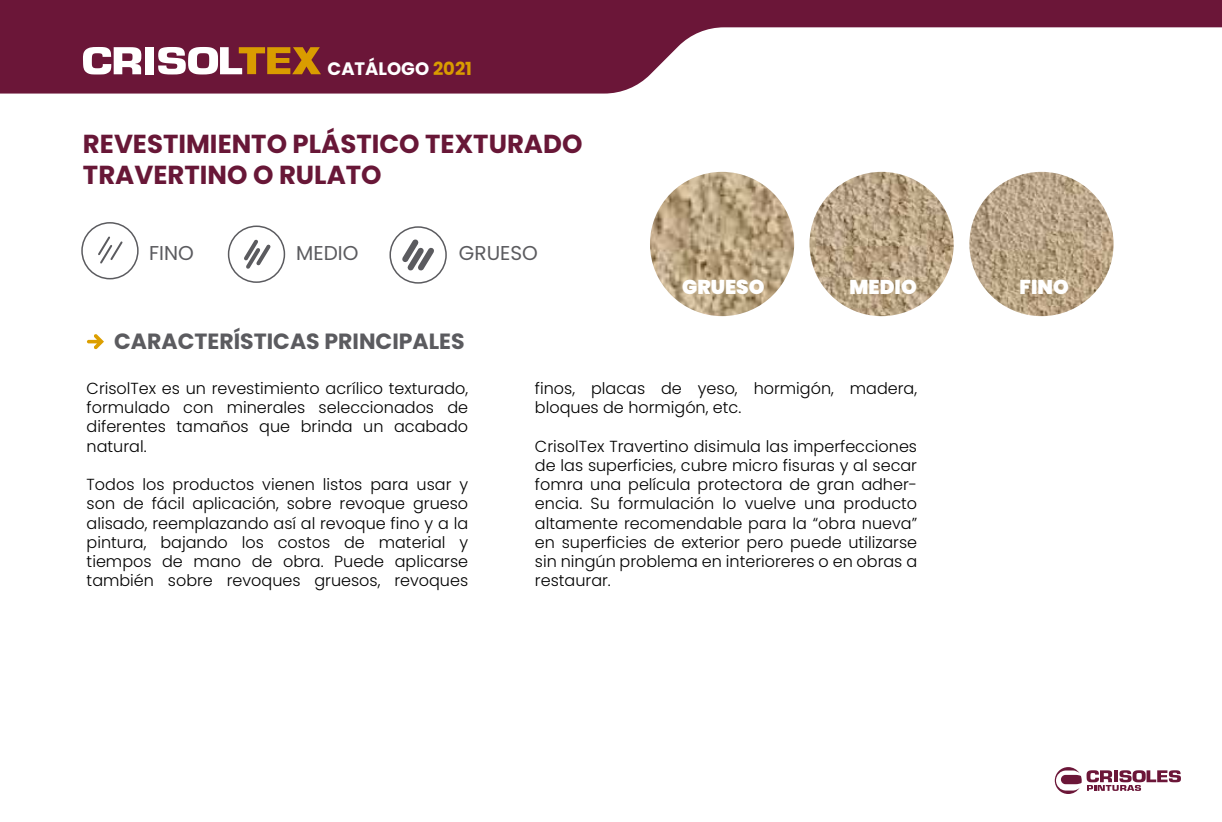
<style>
.page{position:relative;width:1222px;height:822px;background:#fff}
.page>*{position:absolute;margin:0;border:0;box-sizing:border-box;transform-origin:0 0}
.t1{font:700 26px/31.2px "Poppins";color:#681737}
.t2{font:700 22px "Poppins";color:#5b5b5f}
.t3{font:20px "Poppins";color:#5b5b5f}
.t4{font:900 20px "Poppins";color:#fff}
.t5{font:700 18px "Poppins";color:#fff}
.t6{font:300 16px/19.2px "Poppins";color:#000;text-align:justify}
.s1{color:#d99c00}
</style>
<div class="page">
<div style="left:81px;top:222px;width:58px;height:57px;border:2px solid #5b5b5f;border-radius:50%"></div>
<svg style="left:0;top:0;width:1221px;height:93px;fill:#6b1638"></svg>
<svg style="left:83px;top:47px;width:58px;height:27px"></svg>
<div style="left:145px;top:47px;width:9px;height:27px;background:#fff"></div>
<svg style="left:158px;top:47px;width:163px;height:27px"></svg>
<svg style="left:1054px;top:767px;width:126px;height:26px"></svg>
<svg style="left:98px;top:236px;width:25px;height:28px"></svg>
<svg style="left:244px;top:239px;width:27px;height:30px"></svg>
<div style="left:228px;top:225px;width:57px;height:58px;border:2px solid #5b5b5f;border-radius:50%"></div>
<svg style="left:397px;top:234px;width:42px;height:41px"></svg>
<div style="left:389px;top:226px;width:58px;height:57px;border:2px solid #5b5b5f;border-radius:50%"></div>
<img style="left:650px;top:172px;width:144px;height:144px;border-radius:72px">
<img style="left:809px;top:172px;width:144px;height:144px;border-radius:72px">
<img style="left:969px;top:172px;width:144px;height:144px;border-radius:72px">
<svg style="left:87px;top:334px;width:17px;height:15px"></svg>
<p class="t5" style="left:327px;top:58px;width:146px">CATÁLOGO <span class="s1">2021</span></p>
<h1 class="t1" style="left:83px;top:128px;width:501px">REVESTIMIENTO PLÁSTICO TEXTURADO<br>TRAVERTINO O RULATO</h1>
<p class="t3" style="left:149px;top:241px;width:46px">FINO</p>
<p class="t3" style="left:296px;top:241px;width:64px">MEDIO</p>
<p class="t3" style="left:459px;top:241px;width:80px">GRUESO</p>
<h2 class="t2" style="left:114px;top:328px;width:352px">CARACTERÍSTICAS PRINCIPALES</h2>
<p class="t4" style="left:682px;top:275px;width:84px">GRUESO</p>
<p class="t4" style="left:849px;top:275px;width:69px">MEDIO</p>
<p class="t4" style="left:1019px;top:275px;width:51px">FINO</p>
<p class="t6" style="left:87px;top:378px;width:383px">CrisolTex es un revestimiento acrílico texturado, formulado con minerales seleccionados de diferentes tamaños que brinda un acabado natural.</p>
<p class="t6" style="left:87px;top:474px;width:383px">Todos los productos vienen listos para usar y son de fácil aplicación, sobre revoque grueso alisado, reemplazando así al revoque fino y a la pintura, bajando los costos de material y tiempos de mano de obra. Puede aplicarse también sobre revoques gruesos, revoques</p>
<p class="t6" style="left:535px;top:378px;width:383px">finos, placas de yeso, hormigón, madera, bloques de hormigón, etc.</p>
<p class="t6" style="left:535px;top:436px;width:383px">CrisolTex Travertino disimula las imperfecciones de las superficies, cubre micro fisuras y al secar fomra una película protectora de gran adher&shy;encia. Su formulación lo vuelve una producto altamente recomendable para la “obra nueva” en superficies de exterior pero puede utilizarse sin ningún problema en interioreres o en obras a restaurar.</p>
</div>
